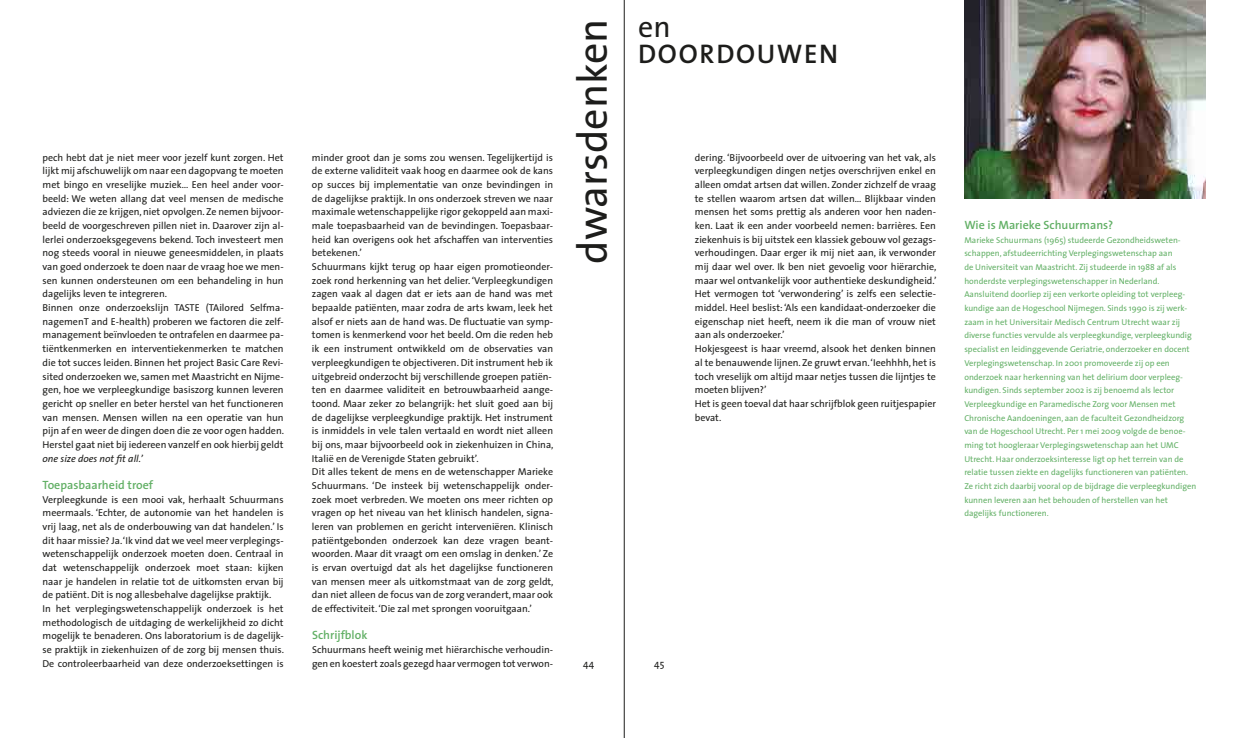
<style>
.page{position:relative;width:1248px;height:738px;background:#fff}
.page>*{position:absolute;margin:0;border:0;box-sizing:border-box;transform-origin:0 0}
.t1{font:42px "The Sans";color:#1d1d1b}
.t2{font:30px "The Sans";color:#1d1d1b}
.t3{font:27px "The Sans Semi Bold Caps";letter-spacing:.06em;color:#1d1d1b}
.t4{font:600 12px "The Sans";color:#63b066}
.t5{font:10px/13.7px "The Sans";color:#1d1d1b}
.t6{font:italic 10px "The Sans";color:#1d1d1b}
.t7{font:8.5px/13.7px "The Sans";color:#63b066}
</style>
<div class="page">
<hr style="left:624px;top:0;width:1px;height:737px;background:#1d1d1b">
<img style="left:964px;top:0;width:241px;height:198px">
<p class="t5" style="left:43px;top:150px;width:243px">pech hebt dat je niet meer voor jezelf kunt zorgen. Het lijkt mij afschuwelijk om naar een dagopvang te moeten met bingo en vreselijke muziek… Een heel ander voor&shy;beeld: We weten allang dat veel mensen de medische adviezen die ze krijgen, niet opvolgen. Ze nemen bijvoor&shy;beeld de voorgeschreven pillen niet in. Daarover zijn al&shy;lerlei onderzoeksgegevens bekend. Toch investeert men nog steeds vooral in nieuwe geneesmiddelen, in plaats van goed onderzoek te doen naar de vraag hoe we men&shy;sen kunnen ondersteunen om een behandeling in hun dagelijks leven te integreren.<br>Binnen onze onderzoekslijn TASTE (TAilored Selfma&shy;nagemenT and E-health) proberen we factoren die zelf&shy;management beïnvloeden te ontrafelen en daarmee pa&shy;tiëntkenmerken en interventiekenmerken te matchen die tot succes leiden. Binnen het project Basic Care Revi&shy;sited onderzoeken we, samen met Maastricht en Nijme&shy;gen, hoe we verpleegkundige basiszorg kunnen leveren gericht op sneller en beter herstel van het functioneren van mensen. Mensen willen na een operatie van hun pijn af en weer de dingen doen die ze voor ogen hadden.<br>Herstel gaat niet bij iedereen vanzelf en ook hierbij geldt</p>
<p class="t6" style="left:43px;top:449px;width:102px">one size does not fit all.’</p>
<p class="t4" style="left:43px;top:474px;width:112px">Toepasbaarheid troef</p>
<p class="t5" style="left:43px;top:491px;width:243px">Verpleegkunde is een mooi vak, herhaalt Schuurmans meermaals. ‘Echter, de autonomie van het handelen is vrij laag, net als de onderbouwing van dat handelen.’ Is dit haar missie? Ja. ‘Ik vind dat we veel meer verplegings&shy;wetenschappelijk onderzoek moeten doen. Centraal in dat wetenschappelijk onderzoek moet staan: kijken naar je handelen in relatie tot de uitkomsten ervan bij de patiënt. Dit is nog allesbehalve dagelijkse praktijk.<br>In het verplegingswetenschappelijk onderzoek is het methodologisch de uitdaging de werkelijkheid zo dicht mogelijk te benaderen. Ons laboratorium is de dagelijk&shy;se praktijk in ziekenhuizen of de zorg bij mensen thuis.<br>De controleerbaarheid van deze onderzoeksettingen is</p>
<p class="t5" style="left:312px;top:150px;width:243px">minder groot dan je soms zou wensen. Tegelijkertijd is de externe validiteit vaak hoog en daarmee ook de kans op succes bij implementatie van onze bevindingen in de dagelijkse praktijk. In ons onderzoek streven we naar maximale wetenschappelijke rigor gekoppeld aan maxi&shy;male toepasbaarheid van de bevindingen. Toepasbaar&shy;heid kan overigens ook het afschaffen van interventies betekenen.’<br>Schuurmans kijkt terug op haar eigen promotieonder&shy;zoek rond herkenning van het delier. ‘Verpleegkundigen zagen vaak al dagen dat er iets aan de hand was met bepaalde patiënten, maar zodra de arts kwam, leek het alsof er niets aan de hand was. De fluctuatie van symp&shy;tomen is kenmerkend voor het beeld. Om die reden heb ik een instrument ontwikkeld om de observaties van verpleegkundigen te objectiveren. Dit instrument heb ik uitgebreid onderzocht bij verschillende groepen patiën&shy;ten en daarmee validiteit en betrouwbaarheid aange&shy;toond. Maar zeker zo belangrijk: het sluit goed aan bij de dagelijkse verpleegkundige praktijk. Het instrument is inmiddels in vele talen vertaald en wordt niet alleen bij ons, maar bijvoorbeeld ook in ziekenhuizen in China, Italië en de Verenigde Staten gebruikt’.<br>Dit alles tekent de mens en de wetenschapper Marieke Schuurmans. ‘De insteek bij wetenschappelijk onder&shy;zoek moet verbreden. We moeten ons meer richten op vragen op het niveau van het klinisch handelen, signa&shy;leren van problemen en gericht interveniëren. Klinisch patiëntgebonden onderzoek kan deze vragen beant&shy;woorden. Maar dit vraagt om een omslag in denken.’ Ze is ervan overtuigd dat als het dagelijkse functioneren van mensen meer als uitkomstmaat van de zorg geldt, dan niet alleen de focus van de zorg verandert, maar ook de effectiviteit. ‘Die zal met sprongen vooruitgaan.’</p>
<p class="t4" style="left:312px;top:625px;width:57px">Schrijfblok</p>
<p class="t5" style="left:312px;top:642px;width:242px">Schuurmans heeft weinig met hiërarchische verhoudin&shy;gen en koestert zoals gezegd haar vermogen tot verwon-</p>
<h1 class="t1" style="left:557px;top:263px;width:246px;rotate:-90deg">dwarsdenken</h1>
<h2 class="t2" style="left:638px;top:1px;width:34px">en</h2>
<h3 class="t3" style="left:638px;top:31px;width:201px">DOORDOUWEN</h3>
<p class="t5" style="left:694px;top:150px;width:243px">dering. ‘Bijvoorbeeld over de uitvoering van het vak, als verpleegkundigen dingen netjes overschrijven enkel en alleen omdat artsen dat willen. Zonder zichzelf de vraag te stellen waarom artsen dat willen… Blijkbaar vinden mensen het soms prettig als anderen voor hen naden&shy;ken. Laat ik een ander voorbeeld nemen: barrières. Een ziekenhuis is bij uitstek een klassiek gebouw vol gezags&shy;verhoudingen. Daar erger ik mij niet aan, ik verwonder mij daar wel over. Ik ben niet gevoelig voor hiërarchie, maar wel ontvankelijk voor authentieke deskundigheid.’ Het vermogen tot ‘verwondering’ is zelfs een selectie&shy;middel. Heel beslist: ‘Als een kandidaat-onderzoeker die eigenschap niet heeft, neem ik die man of vrouw niet aan als onderzoeker.’<br>Hokjesgeest is haar vreemd, alsook het denken binnen al te benauwende lijnen. Ze gruwt ervan. ‘Ieehhhh, het is toch vreselijk om altijd maar netjes tussen die lijntjes te moeten blijven?’<br>Het is geen toeval dat haar schrijfblok geen ruitjespapier bevat.</p>
<p class="t5" style="left:583px;top:655px;width:12px">44</p>
<p class="t5" style="left:654px;top:655px;width:12px">45</p>
<p class="t4" style="left:964px;top:215px;width:150px">Wie is Marieke Schuurmans?</p>
<p class="t7" style="left:964px;top:232px;width:233px">Marieke Schuurmans (1965) studeerde Gezondheidsweten&shy;schappen, afstudeerrichting Verplegingswetenschap aan<br>de Universiteit van Maastricht. Zij studeerde in 1988 af als honderdste verplegingswetenschapper in Nederland.<br>Aansluitend doorliep zij een verkorte opleiding tot verpleeg&shy;kundige aan de Hogeschool Nijmegen. Sinds 1990 is zij werk&shy;zaam in het Universitair Medisch Centrum Utrecht waar zij diverse functies vervulde als verpleegkundige, verpleegkundig specialist en leidinggevende Geriatrie, onderzoeker en docent Verplegingswetenschap. In 2001 promoveerde zij op een onderzoek naar herkenning van het delirium door verpleeg&shy;kundigen. Sinds september 2002 is zij benoemd als lector Verpleegkundige en Paramedische Zorg voor Mensen met Chronische Aandoeningen, aan de faculteit Gezondheidzorg van de Hogeschool Utrecht. Per 1 mei 2009 volgde de benoe&shy;ming tot hoogleraar Verplegingswetenschap aan het UMC Utrecht. Haar onderzoeksinteresse ligt op het terrein van de relatie tussen ziekte en dagelijks functioneren van patiënten.<br>Ze richt zich daarbij vooral op de bijdrage die verpleegkundigen kunnen leveren aan het behouden of herstellen van het dagelijks functioneren.</p>
</div>
